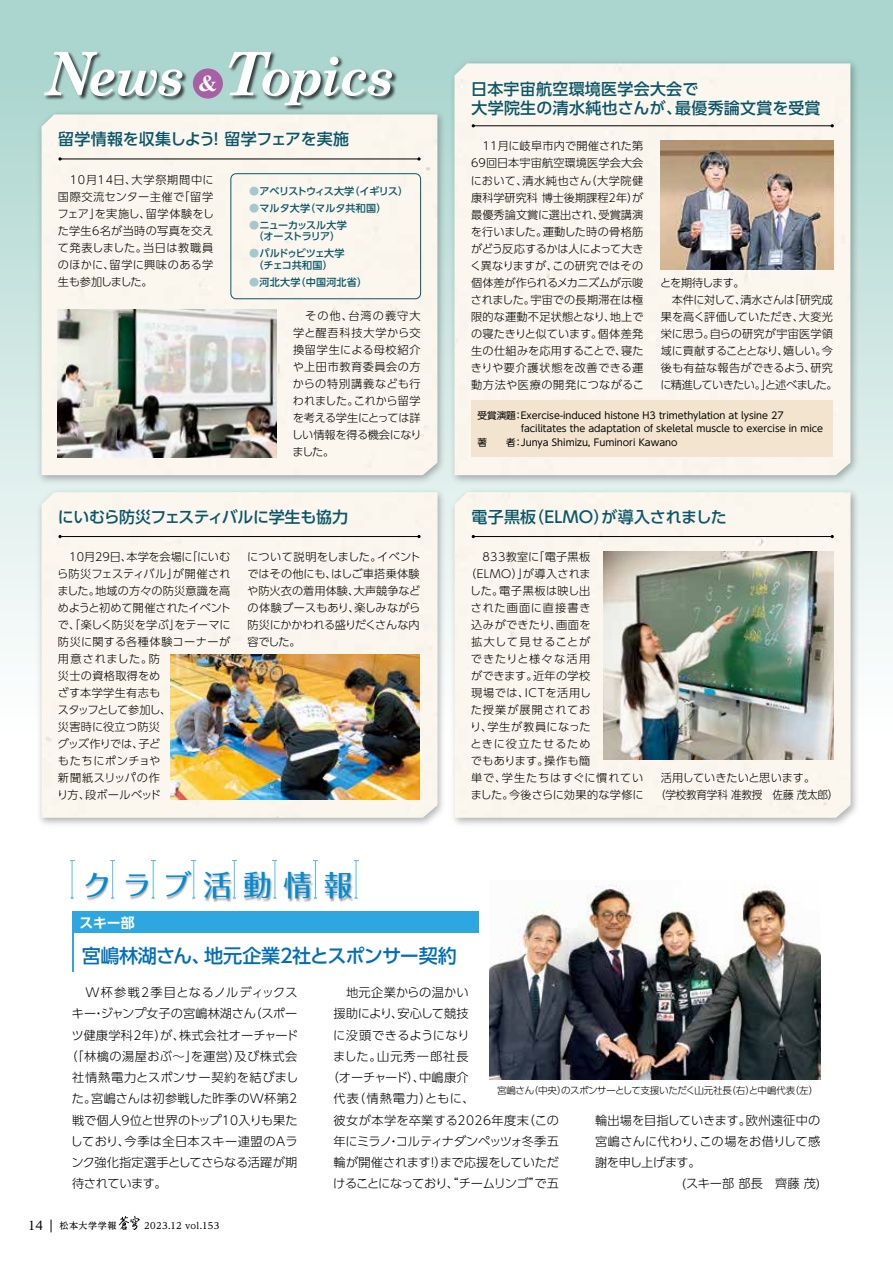
<style>
.page{position:relative;width:893px;height:1263px;background:#fff}
.page>*{position:absolute;margin:0;border:0;box-sizing:border-box;transform-origin:0 0}
.t1{font:italic 700 53.55px "Century Schoolbook";letter-spacing:-.025em;color:#fff}
.t2{font:500 28.65px "Folk Pro";letter-spacing:.4em;color:#008cd6}
.t3{font:700 22.65px "Times New Roman";color:#fff}
.t4{font:500 19.2px "UD Shin Go Pro";letter-spacing:-.03em;color:#036eb8}
.t5{font:500 15.9px/19.2px "UD Shin Go Pro";letter-spacing:.02em;color:#0a5668}
.t6{font:500 15.9px "UD Shin Go Pro";color:#0a5668}
.t7{font:500 15.9px "UD Shin Go Pro";letter-spacing:-.03em;color:#0a5668}
.t8{font:700 13.8px "UD Shin Go Pro De";color:#fff}
.t9{font:300 12.15px "UD Shin Go Pro";letter-spacing:.005em;color:#000}
.t10{font:300 12.15px "UD Shin Go Pro";letter-spacing:.025em;color:#000}
.t11{font:300 12.15px "UD Shin Go Pro";letter-spacing:.04em;color:#000}
.t12{font:300 12.15px "UD Shin Go Pro";letter-spacing:.035em;color:#000}
.t13{font:300 12.15px "UD Shin Go Pro";letter-spacing:.08em;color:#000}
.t14{font:300 12.15px "UD Shin Go Pro";letter-spacing:-.08em;color:#000}
.t15{font:300 12.15px "UD Shin Go Pro";letter-spacing:-.06em;color:#000}
.t16{font:300 12.15px "UD Shin Go Pro";letter-spacing:-.03em;color:#000}
.t17{font:300 12.15px "UD Shin Go Pro";letter-spacing:-.025em;color:#000}
.t18{font:300 12.15px "UD Shin Go Pro";letter-spacing:.03em;color:#000}
.t19{font:300 12.15px "UD Shin Go Pro";letter-spacing:-.035em;color:#000}
.t20{font:300 12.15px "UD Shin Go Pro";letter-spacing:-.04em;color:#000}
.t21{font:500 12px "UD Reimin Pro";color:#000}
.t22{font:300 11.1px/17px "UD Shin Go Pro";letter-spacing:.01em;color:#000;text-align:justify}
.t23{font:300 11.1px/17px "UD Shin Go Pro";letter-spacing:-.025em;color:#000}
.t24{font:300 11.1px/17px "UD Shin Go Pro";letter-spacing:-.02em;color:#000}
.t25{font:300 11.1px "UD Shin Go Pro";letter-spacing:.07em;color:#000}
.t26{font:300 11.1px "UD Shin Go Pro";letter-spacing:.04em;color:#000}
.t27{font:300 11.1px "UD Shin Go Pro";letter-spacing:.03em;color:#000}
.t28{font:300 11.1px "UD Shin Go Pro";letter-spacing:.075em;color:#000}
.t29{font:300 11.1px "UD Shin Go Pro";letter-spacing:.055em;color:#000}
.t30{font:300 11.1px "UD Shin Go Pro";letter-spacing:.05em;color:#000}
.t31{font:300 11.1px "UD Shin Go Pro";letter-spacing:.08em;color:#000}
.t32{font:300 11.1px "UD Shin Go Pro";letter-spacing:.09em;color:#000}
.t33{font:500 10.05px/11.7px "UD Shin Go Pro";letter-spacing:-.075em;color:#0a5668}
.t34{font:500 10.05px/11.7px "UD Shin Go Pro";letter-spacing:-.065em;color:#0a5668;text-align:center}
.t35{font:500 10.05px "UD Shin Go Pro";letter-spacing:-.005em;color:#0a5668}
.t36{font:500 10.05px "UD Shin Go Pro";letter-spacing:.02em;color:#0a5668}
.t37{font:9.6px "UD Shin Go Pro";color:#000}
.t38{font:300 9.6px "UD Shin Go Pro";letter-spacing:-.04em;color:#000}
.t39{font:500 9px "UD Reimin Pro";letter-spacing:.045em;color:#000}
.s1{font-size:60px}
.s2{font-weight:300;color:#a4c9cc}
</style>
<div class="page">
<div style="left:0;top:0;width:893px;height:880px;background:linear-gradient(to bottom,#a7d3cc,#fff)"></div>
<div style="left:42px;top:42px;width:357px;height:14px;background:#abd6cf"></div>
<hr style="left:72px;top:912px;width:2px;height:59px;background:#2ea7e0">
<img style="left:34px;top:56px;width:829px;height:774px">
<img style="left:42px;top:63px;width:809px;height:755px">
<hr style="left:60px;top:159px;width:359px;height:1px;background:#000">
<svg style="left:58px;top:157px;width:4px;height:4px"></svg>
<svg style="left:417px;top:157px;width:4px;height:4px"></svg>
<div style="left:72px;top:912px;width:406px;height:21px;background:#2ea7e0"></div>
<img style="left:81px;top:869px;width:275px;height:33px">
<hr style="left:153px;top:861px;width:1px;height:35px;background:#59bded">
<svg style="left:151px;top:895px;width:4px;height:4px"></svg>
<hr style="left:112px;top:861px;width:1px;height:35px;background:#59bded">
<svg style="left:111px;top:895px;width:4px;height:4px"></svg>
<hr style="left:72px;top:861px;width:1px;height:35px;background:#59bded">
<svg style="left:70px;top:895px;width:4px;height:4px"></svg>
<hr style="left:193px;top:861px;width:1px;height:35px;background:#59bded">
<svg style="left:192px;top:895px;width:4px;height:4px"></svg>
<hr style="left:234px;top:861px;width:1px;height:35px;background:#59bded">
<svg style="left:232px;top:895px;width:4px;height:4px"></svg>
<hr style="left:275px;top:861px;width:1px;height:35px;background:#59bded">
<svg style="left:273px;top:895px;width:4px;height:4px"></svg>
<hr style="left:315px;top:861px;width:1px;height:35px;background:#59bded">
<svg style="left:314px;top:895px;width:3px;height:4px"></svg>
<hr style="left:356px;top:861px;width:1px;height:35px;background:#59bded">
<svg style="left:354px;top:895px;width:4px;height:4px"></svg>
<hr style="left:473px;top:126px;width:359px;height:1px;background:#000">
<hr style="left:60px;top:536px;width:359px;height:1px;background:#000">
<hr style="left:473px;top:536px;width:359px;height:1px;background:#000">
<img style="left:58px;top:309px;width:219px;height:148px">
<img style="left:170px;top:655px;width:250px;height:144px">
<img style="left:604px;top:551px;width:229px;height:208px">
<img style="left:661px;top:141px;width:172px;height:128px">
<div style="left:471px;top:401px;width:362px;height:56px;background:#f2e4cf"></div>
<div style="left:231px;top:173px;width:190px;height:126px;border:1px solid #0a5668;border-radius:5px"></div>
<img style="left:490px;top:885px;width:330px;height:194px">
<svg style="left:119px;top:1216px;width:21px;height:14px"></svg>
<svg style="left:51px;top:1219px;width:1px;height:13px"></svg>
<h1 class="t1" style="left:43px;top:43px;width:142px"><span class="s1">N</span>ews</h1>
<h3 class="t3" style="left:199px;top:68px;width:20px">&amp;</h3>
<h1 class="t1" style="left:223px;top:43px;width:171px"><span class="s1">T</span>opics</h1>
<h3 class="t6" style="left:58px;top:126px;width:292px">留学情報を収集しよう！ 留学フェアを実施</h3>
<p class="t22" style="left:57px;top:171px;width:158px">　10月14日、大学祭期間中に国際交流センター主催で「留学フェア」を実施し、留学体験をした学生6名が当時の写真を交えて発表しました。当日は教職員のほかに、留学に興味のある学生も参加しました。</p>
<p class="t33" style="left:249px;top:185px;width:160px"><span class="s2">●</span>アベリストウィス大学（イギリス）</p>
<p class="t35" style="left:249px;top:200px;width:139px"><span class="s2">●</span>マルタ大学（マルタ共和国）</p>
<p class="t34" style="left:249px;top:219px;width:99px"><span class="s2">●</span>ニューカッスル大学（オーストラリア）</p>
<p class="t33" style="left:253px;top:247px;width:92px;text-indent:-4px"><span class="s2">●</span>パルドゥビツェ大学（チェコ共和国）</p>
<p class="t36" style="left:249px;top:274px;width:120px"><span class="s2">●</span>河北大学（中国河北省）</p>
<p class="t22" style="left:292px;top:307px;width:131px">　その他、台湾の義守大学と醒吾科技大学から交換留学生による母校紹介や上田市教育委員会の方からの特別講義なども行われました。これから留学を考える学生にとっては詳しい情報を得る機会になりました。</p>
<h3 class="t5" style="left:471px;top:79px;width:351px">日本宇宙航空環境医学会大会で<br>大学院生の清水純也さんが、最優秀論文賞を受賞</h3>
<p class="t22" style="left:470px;top:137px;width:175px">　11月に岐阜市内で開催された第69回日本宇宙航空環境医学会大会において、清水純也さん（大学院健康科学研究科 博士後期課程2年）が最優秀論文賞に選出され、受賞講演を行いました。運動した時の骨格筋がどう反応するかは人によって大きく異なりますが、この研究ではその個体差が作られるメカニズムが示唆されました。宇宙での長期滞在は極限的な運動不足状態となり、地上での寝たきりと似ています。個体差発生の仕組みを応用することで、寝たきりや要介護状態を改善できる運動方法や医療の開発につながるこ</p>
<p class="t23" style="left:660px;top:273px;width:179px">とを期待します。<br>　本件に対して、清水さんは「研究成果を高く評価していただき、大変光栄に思う。自らの研究が宇宙医学領域に貢献することとなり、嬉しい。今後も有益な報告ができるよう、研究に精進していきたい。」と述べました。</p>
<p class="t37" style="left:478px;top:407px;width:308px">受賞演題：Exercise-induced histone H3 trimethylation at lysine 27</p>
<p class="t37" style="left:521px;top:421px;width:303px">facilitates the adaptation of skeletal muscle to exercise in mice</p>
<p class="t37" style="left:478px;top:435px;width:201px">著　　者：Junya Shimizu, Fuminori Kawano</p>
<h3 class="t7" style="left:58px;top:504px;width:292px">にいむら防災フェスティバルに学生も協力</h3>
<h3 class="t5" style="left:471px;top:507px;width:257px">電子黒板（ELMO）が導入されました</h3>
<p class="t22" style="left:57px;top:548px;width:176px;text-align:left">　10月29日、本学を会場に「にいむら防災フェスティバル」が開催されました。地域の方々の防災意識を高めようと初めて開催されたイベントで、「楽しく防災を学ぶ」をテーマに防災に関する各種体験コーナーが用意されました。防<br>災士の資格取得をめ<br>ざす本学学生有志も<br>スタッフとして参加し、<br>災害時に役立つ防災<br>グッズ作りでは、子ど<br>もたちにポンチョや<br>新聞紙スリッパの作<br>り方、段ボールベッド</p>
<p class="t22" style="left:247px;top:548px;width:175px">について説明をしました。イベントではその他にも、はしご車搭乗体験や防火衣の着用体験、大声競争などの体験ブースもあり、楽しみながら防災にかかわれる盛りだくさんな内容でした。</p>
<p class="t27" style="left:471px;top:548px;width:121px">　833教室に「電子黒板</p>
<p class="t26" style="left:465px;top:565px;width:127px">（ELMO）」が導入されま</p>
<p class="t26" style="left:470px;top:582px;width:122px">した。電子黒板は映し出</p>
<p class="t28" style="left:471px;top:599px;width:121px">された画面に直接書き</p>
<p class="t27" style="left:471px;top:616px;width:121px">込みができたり、画面を</p>
<p class="t25" style="left:471px;top:633px;width:121px">拡大して見せることが</p>
<p class="t31" style="left:471px;top:650px;width:121px">できたりと様々な活用</p>
<p class="t22" style="left:471px;top:667px;width:121px">ができます。近年の学校</p>
<p class="t29" style="left:471px;top:684px;width:121px">現場では、ICTを活用し</p>
<p class="t28" style="left:471px;top:701px;width:121px">た授業が展開されてお</p>
<p class="t30" style="left:470px;top:718px;width:122px">り、学生が教員になった</p>
<p class="t32" style="left:470px;top:735px;width:122px">ときに役立たせるため</p>
<p class="t22" style="left:471px;top:752px;width:121px">でもあります。操作も簡</p>
<p class="t25" style="left:471px;top:769px;width:174px">単で、学生たちはすぐに慣れてい</p>
<p class="t22" style="left:471px;top:786px;width:175px">ました。今後さらに効果的な学修に</p>
<p class="t24" style="left:655px;top:769px;width:185px;text-indent:6px">活用していきたいと思います。<br>（学校教育学科 准教授　佐藤 茂太郎）</p>
<h2 class="t2" style="left:83px;top:861px;width:271px">クラブ活動情報</h2>
<p class="t8" style="left:80px;top:911px;width:56px">スキー部</p>
<h3 class="t4" style="left:82px;top:940px;width:377px">宮嶋林湖さん、地元企業2社とスポンサー契約</h3>
<p class="t11" style="left:72px;top:983px;width:227px">　W杯参戦2季目となるノルディックス</p>
<p class="t9" style="left:72px;top:1004px;width:227px">キー・ジャンプ女子の宮嶋林湖さん（スポー</p>
<p class="t10" style="left:71px;top:1025px;width:228px">ツ健康学科2年）が、株式会社オーチャード</p>
<p class="t11" style="left:65px;top:1046px;width:234px">（「林檎の湯屋おぶ～」を運営）及び株式会</p>
<p class="t12" style="left:72px;top:1068px;width:228px">社情熱電力とスポンサー契約を結びまし</p>
<p class="t10" style="left:72px;top:1089px;width:227px">た。宮嶋さんは初参戦した昨季のW杯第2</p>
<p class="t9" style="left:72px;top:1110px;width:227px">戦で個人9位と世界のトップ10入りも果た</p>
<p class="t10" style="left:71px;top:1131px;width:229px">しており、今季は全日本スキー連盟のAラ</p>
<p class="t16" style="left:72px;top:1153px;width:227px">ンク強化指定選手としてさらなる活躍が期</p>
<p class="t20" style="left:72px;top:1174px;width:96px">待されています。</p>
<p class="t21" style="left:28px;top:1215px;width:16px">14</p>
<p class="t39" style="left:60px;top:1218px;width:161px">松本大学学報　　　2023.12 vol.153</p>
<p class="t9" style="left:334px;top:983px;width:137px">　地元企業からの温かい</p>
<p class="t17" style="left:334px;top:1004px;width:137px">援助により、安心して競技</p>
<p class="t18" style="left:333px;top:1025px;width:138px">に没頭できるようになり</p>
<p class="t13" style="left:333px;top:1046px;width:137px">ました。山元秀一郎社長</p>
<p class="t9" style="left:327px;top:1068px;width:143px">（オーチャード）、中嶋康介</p>
<p class="t13" style="left:334px;top:1089px;width:143px">代表（情熱電力）ともに、</p>
<p class="t12" style="left:334px;top:1110px;width:227px">彼女が本学を卒業する2026年度末（この</p>
<p class="t15" style="left:334px;top:1131px;width:227px">年にミラノ・コルティナダンペッツォ冬季五</p>
<p class="t9" style="left:334px;top:1153px;width:227px">輪が開催されます！）まで応援をしていただ</p>
<p class="t14" style="left:333px;top:1174px;width:227px">けることになっており、“チームリンゴ”で五</p>
<p class="t38" style="left:497px;top:1082px;width:323px">宮嶋さん（中央）のスポンサーとして支援いただく山元社長（右）と中嶋代表（左）</p>
<p class="t9" style="left:595px;top:1110px;width:227px">輪出場を目指していきます。欧州遠征中の</p>
<p class="t9" style="left:595px;top:1131px;width:227px">宮嶋さんに代わり、この場をお借りして感</p>
<p class="t19" style="left:595px;top:1153px;width:107px">謝を申し上げます。</p>
<p class="t9" style="left:682px;top:1174px;width:140px">(スキー部 部長　齊藤 茂)</p>
</div>
